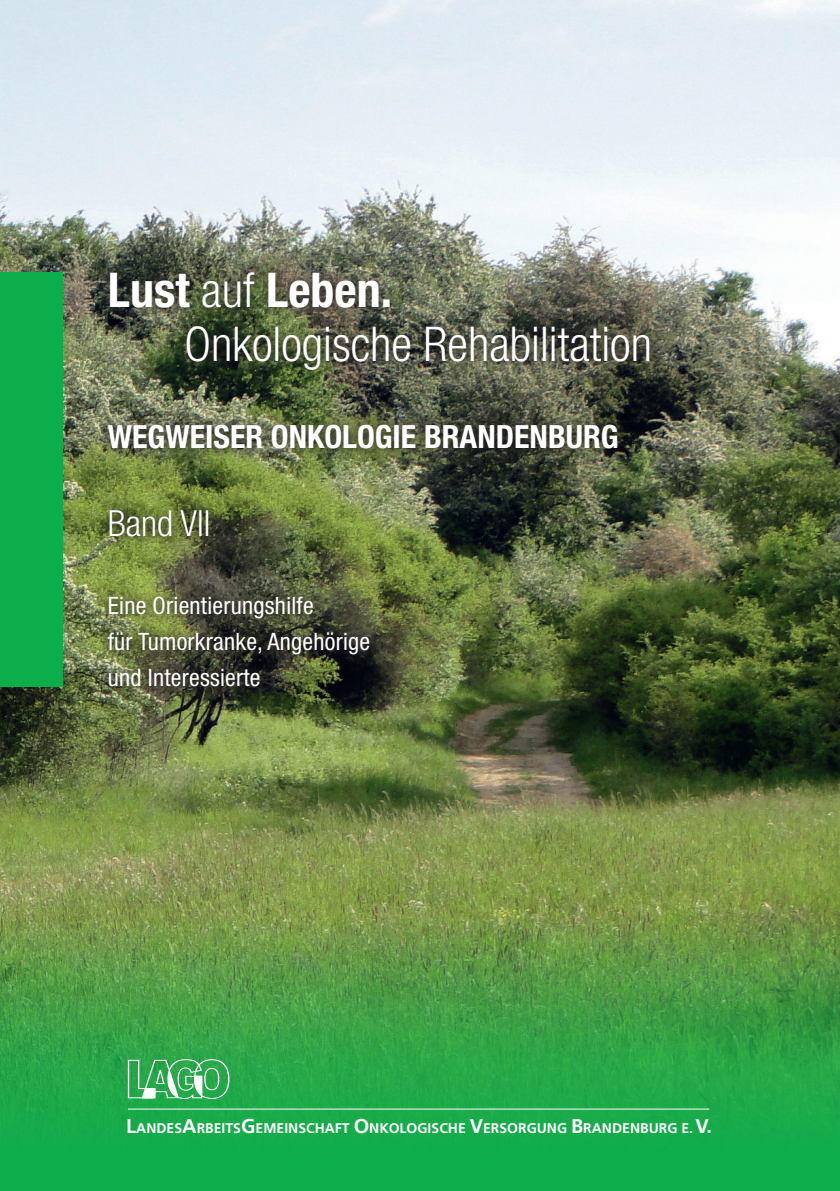
<style>
.page{position:relative;width:840px;height:1191px;background:#fff}
.page>*{position:absolute;margin:0;border:0;box-sizing:border-box;transform-origin:0 0}
.t1{font:300 condensed 48px/54px "Helvetica Neue LT Std";color:#fff}
.t2{font:300 condensed 36px "Helvetica Neue LT Std";color:#fff}
.t3{font:700 condensed 32px "Helvetica Neue LT Std";color:#fff}
.t4{font:condensed 24px/36px "Helvetica Neue LT Std";letter-spacing:.01em;color:#fff}
.t5{font:700 14px "Frutiger LT Std";color:#fff}
.s1{font-weight:700}
.s2{font-size:20px}
</style>
<div class="page">
<img style="left:0;top:0;width:839px;height:915px">
<svg style="left:0;top:915px;width:839px;height:276px;background:#37a349"></svg>
<div style="left:0;top:272px;width:62px;height:414px;background:#0cae4c"></div>
<hr style="left:128px;top:1108px;width:580px;height:1px;background:#fff">
<svg style="left:128px;top:1059px;width:101px;height:40px;background:#5abd75"></svg>
<div style="left:96px;top:413px;width:533px;height:47px;background:#231f20;opacity:.75"></div>
<div style="left:98px;top:259px;width:563px;height:122px;background:#231f20;opacity:.75"></div>
<div style="left:97px;top:584px;width:284px;height:114px;background:#231f20;opacity:.75"></div>
<div style="left:98px;top:498px;width:122px;height:50px;background:#231f20;opacity:.75"></div>
<h1 class="t1" style="left:184px;top:262px;width:469px;text-indent:-77px"><span class="s1">Lust</span> auf <span class="s1">Leben.<br></span>Onkologische Rehabilitation</h1>
<h3 class="t3" style="left:108px;top:417px;width:512px">WEGWEISER ONKOLOGIE BRANDENBURG</h3>
<h2 class="t2" style="left:108px;top:503px;width:104px">Band VII</h2>
<p class="t4" style="left:108px;top:587px;width:264px">Eine Orientierungshilfe<br>für Tumorkranke, Angehörige und Interessierte</p>
<p class="t5" style="left:126px;top:1119px;width:586px"><span class="s2">L</span>ANDES<span class="s2">A</span>RBEITS<span class="s2">G</span>EMEINSCHAFT <span class="s2">O</span>NKOLOGISCHE <span class="s2">V</span>ERSORGUNG <span class="s2">B</span>RANDENBURG E. <span class="s2">V.</span></p>
</div>
